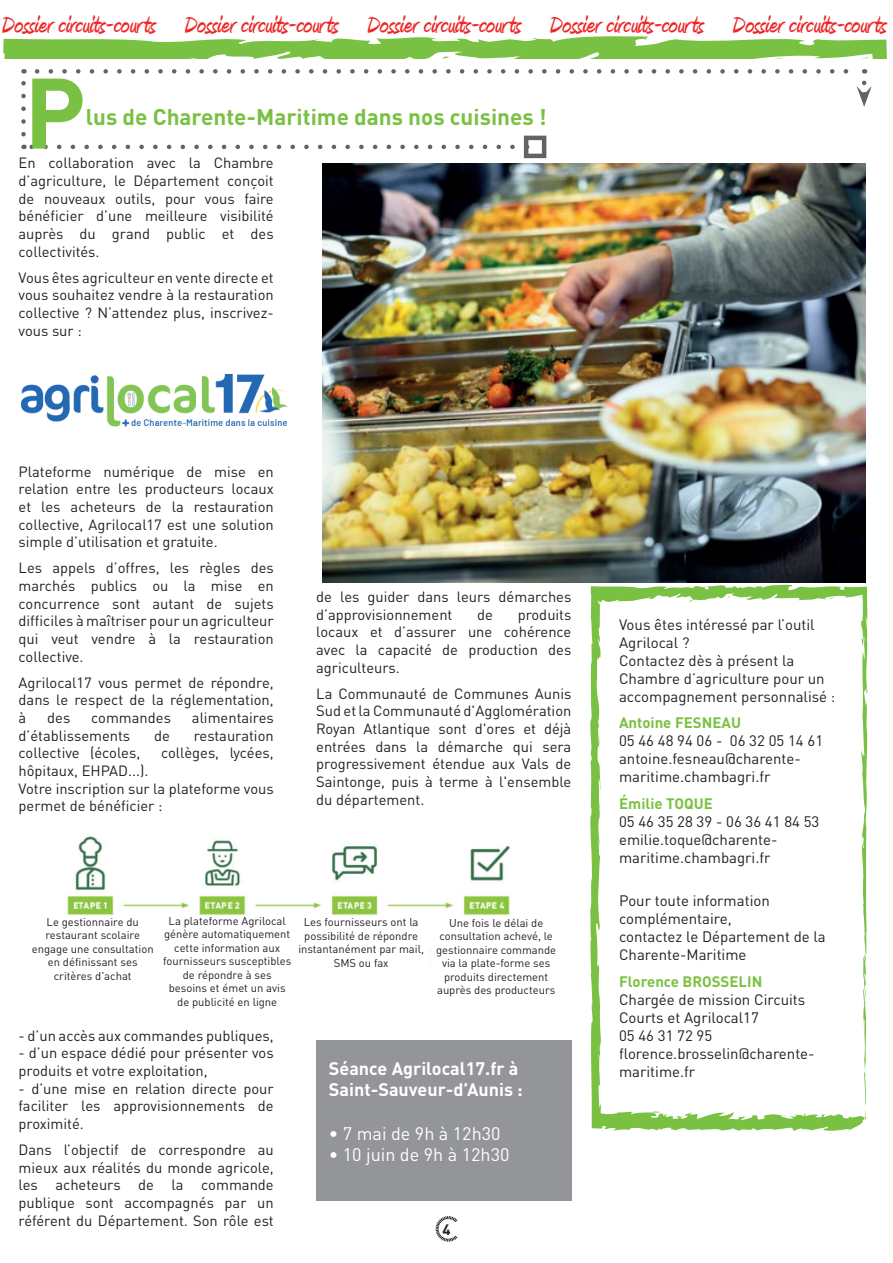
<style>
.page{position:relative;width:893px;height:1263px;background:#fff}
.page>*{position:absolute;margin:0;border:0;box-sizing:border-box;transform-origin:0 0}
.t1{font:700 98.4px "DINOT";color:#79c142}
.t2{font:700 30px "Amienne";color:#ee2628}
.t3{font:700 22.5px "DINOT";color:#79c142}
.t4{font:700 18px "DINOT";color:#fff}
.t5{font:18px "DINOT";color:#fff}
.t6{font:15px/18px "DINOT";color:#231f20}
.t7{font:700 15px "DINOT";color:#79c142}
.t8{font:700 15px "DINOT";color:#231f20}
.t9{font:14.7px/17.7px "DINOT";color:#231f20;text-align:justify}
.t10{font:11.25px/13.5px "DINOT";color:#231f20;text-align:center}
</style>
<div class="page">
<svg style="left:590px;top:585px;width:278px;height:546px"></svg>
<svg style="left:599px;top:729px;width:1px;height:17px"></svg>
<svg style="left:825px;top:597px;width:10px;height:3px"></svg>
<svg style="left:37px;top:69px;width:812px;height:5px"></svg>
<svg style="left:24px;top:145px;width:489px;height:4px"></svg>
<svg style="left:21px;top:69px;width:5px;height:65px"></svg>
<div style="left:524px;top:136px;width:22px;height:22px;border:4px solid #636366"></div>
<svg style="left:856px;top:83px;width:16px;height:24px"></svg>
<div style="left:316px;top:1040px;width:255px;height:161px;background:#939598"></div>
<img style="left:21px;top:374px;width:267px;height:53px">
<img style="left:322px;top:163px;width:544px;height:419px">
<img style="left:67px;top:836px;width:443px;height:79px">
<svg style="left:3px;top:36px;width:884px;height:23px"></svg>
<svg style="left:435px;top:1216px;width:23px;height:26px"></svg>
<h2 class="t2" style="left:1px;top:11px;width:886px">Dossier circuits-courts Dossier circuits-courts Dossier circuits-courts Dossier circuits-courts Dossier circuits-courts</h2>
<h1 class="t1" style="left:24px;top:49px;width:63px">P</h1>
<h3 class="t3" style="left:86px;top:102px;width:462px">lus de Charente-Maritime dans nos cuisines !</h3>
<p class="t9" style="left:19px;top:154px;width:257px">En collaboration avec la Chambre d’agriculture, le Département conçoit de nouveaux outils, pour vous faire bénéficier d’une meilleure visibilité auprès du grand public et des collectivités.</p>
<p class="t9" style="left:19px;top:268px;width:257px">Vous êtes agriculteur en vente directe et vous souhaitez vendre à la restauration collective ? N’attendez plus, inscrivez&shy;vous sur :</p>
<p class="t9" style="left:19px;top:462px;width:257px">Plateforme numérique de mise en relation entre les producteurs locaux et les acheteurs de la restauration collective, Agrilocal17 est une solution simple d’utilisation et gratuite.</p>
<p class="t9" style="left:19px;top:559px;width:257px">Les appels d’offres, les règles des marchés publics ou la mise en concurrence sont autant de sujets difficiles à maîtriser pour un agriculteur qui veut vendre à la restauration collective.</p>
<p class="t9" style="left:19px;top:673px;width:257px">Agrilocal17 vous permet de répondre, dans le respect de la réglementation, à</p>
<p class="t9" style="left:316px;top:588px;width:257px">de les guider dans leurs démarches d’approvisionnement</p>
<p class="t9" style="left:316px;top:605px;width:257px;text-indent:202px">produits locaux et d’assurer une cohérence avec la capacité de production des agriculteurs.</p>
<p class="t9" style="left:316px;top:684px;width:257px">La Communauté de Communes Aunis Sud et la Communauté d'Agglomération Royan Atlantique sont d'ores et déjà entrées dans la démarche qui sera progressivement étendue aux Vals de Saintonge, puis à terme à l'ensemble du département.</p>
<p class="t9" style="left:477px;top:605px;width:17px">de</p>
<p class="t6" style="left:619px;top:615px;width:218px">Vous êtes intéressé par l’outil<br>Agrilocal ?<br>Contactez dès à présent la<br>Chambre d’agriculture pour un accompagnement personnalisé :</p>
<p class="t7" style="left:619px;top:713px;width:124px">Antoine FESNEAU</p>
<p class="t6" style="left:619px;top:731px;width:206px">05 46 48 94 06 - 06 32 05 14 61 antoine.fesneau@charente&shy;maritime.chambagri.fr</p>
<p class="t7" style="left:619px;top:793px;width:95px">Émilie TOQUE</p>
<p class="t6" style="left:619px;top:812px;width:202px">05 46 35 28 39 - 06 36 41 84 53 emilie.toque@charente&shy;maritime.chambagri.fr</p>
<p class="t6" style="left:619px;top:891px;width:208px">Pour toute information complémentaire,<br>contactez le Département de la<br>Charente-Maritime</p>
<p class="t7" style="left:619px;top:971px;width:145px">Florence BROSSELIN</p>
<p class="t6" style="left:619px;top:990px;width:197px">Chargée de mission Circuits<br>Courts et Agrilocal17<br>05 46 31 72 95 florence.brosselin@charente-</p>
<p class="t9" style="left:47px;top:709px;width:25px">des</p>
<p class="t9" style="left:91px;top:709px;width:81px">commandes</p>
<p class="t9" style="left:192px;top:709px;width:83px">alimentaires</p>
<p class="t9" style="left:19px;top:726px;width:113px">d’établissements</p>
<p class="t9" style="left:154px;top:726px;width:17px">de</p>
<p class="t9" style="left:194px;top:726px;width:81px">restauration</p>
<p class="t9" style="left:19px;top:744px;width:123px">collective (écoles,</p>
<p class="t9" style="left:161px;top:744px;width:114px">collèges, lycées,</p>
<p class="t9" style="left:19px;top:761px;width:257px;text-align:left">hôpitaux, EHPAD...).<br>Votre inscription sur la plateforme vous permet de bénéficier :</p>
<p class="t10" style="left:32px;top:914px;width:123px">Le gestionnaire du restaurant scolaire engage une consultation en définissant ses critères d'achat</p>
<p class="t10" style="left:163px;top:914px;width:130px">La plateforme Agrilocal génère automatiquement cette information aux fournisseurs susceptibles de répondre à ses besoins et émet un avis de publicité en ligne</p>
<p class="t10" style="left:298px;top:915px;width:127px">Les fournisseurs ont la possibilité de répondre instantanément par mail,<br>SMS ou fax</p>
<p class="t10" style="left:436px;top:916px;width:122px">Une fois le délai de consultation achevé, le gestionnaire commande via la plate-forme ses produits directement auprès des producteurs</p>
<p class="t9" style="left:19px;top:1026px;width:257px">- d’un accès aux commandes publiques,</p>
<p class="t9" style="left:19px;top:1044px;width:257px">- d’un espace dédié pour présenter vos produits et votre exploitation,</p>
<p class="t9" style="left:19px;top:1079px;width:257px">- d’une mise en relation directe pour faciliter les approvisionnements de proximité.</p>
<p class="t9" style="left:19px;top:1140px;width:257px">Dans l’objectif de correspondre au mieux aux réalités du monde agricole, les acheteurs de la commande publique sont accompagnés par un référent du Département. Son rôle est</p>
<p class="t4" style="left:329px;top:1056px;width:191px">Séance Agrilocal17.fr à</p>
<p class="t6" style="left:619px;top:1062px;width:78px">maritime.fr</p>
<p class="t4" style="left:329px;top:1078px;width:196px">Saint-Sauveur-d’Aunis :</p>
<p class="t5" style="left:329px;top:1122px;width:173px">• 7 mai de 9h à 12h30</p>
<p class="t5" style="left:329px;top:1143px;width:182px">• 10 juin de 9h à 12h30</p>
<p class="t8" style="left:442px;top:1219px;width:10px">4</p>
</div>
